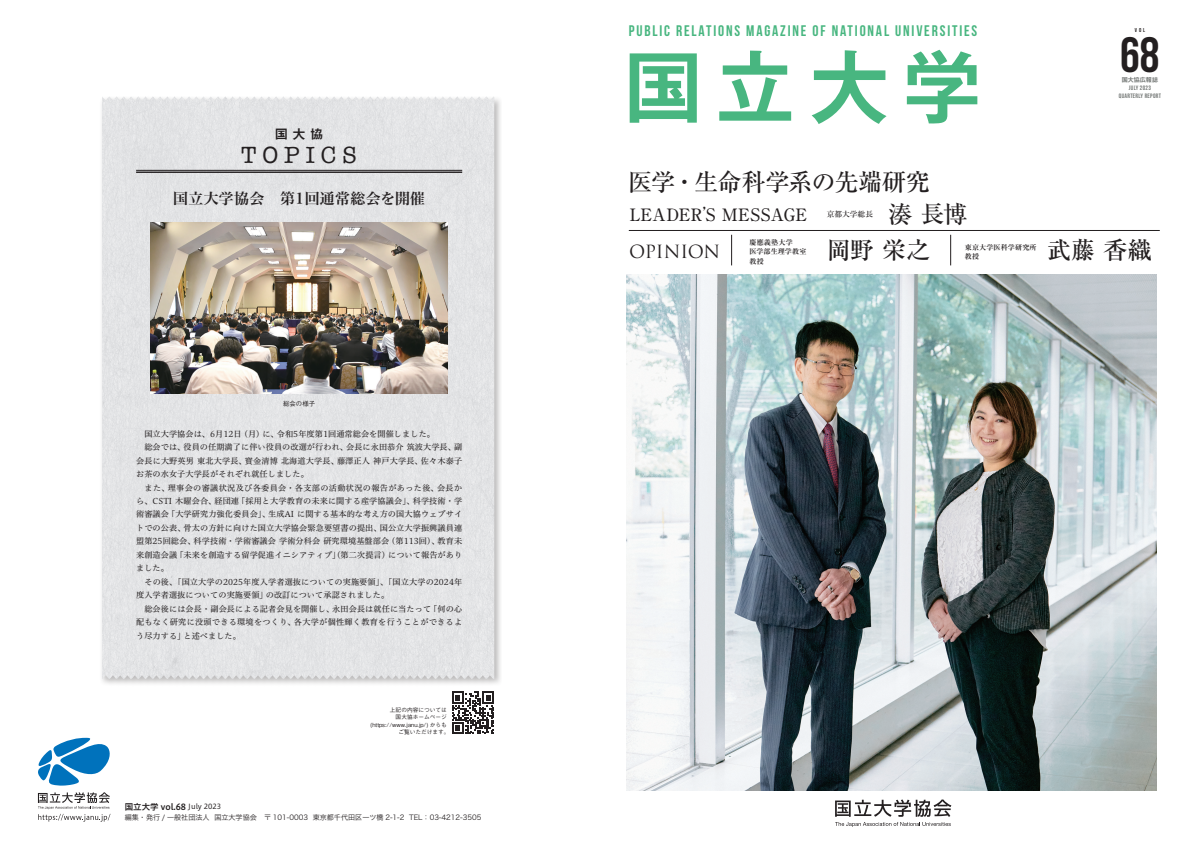
<style>
.page{position:relative;width:1191px;height:842px;background:#fff}
.page>*{position:absolute;margin:0;border:0;box-sizing:border-box;transform-origin:0 0}
.t1{font:700 78.7px "Gothic MB101 Pr 6 N De";color:#48b680}
.t2{font:49.6px "Bebas Neue";color:#231f20}
.t3{font:500 24.1px/32.2px "Ryumin Pro";letter-spacing:-.02em;color:#231f20}
.t4{font:24.1px "American Typewriter";color:#231f20}
.t5{font:17.7px "Trajan Pro";letter-spacing:-.02em;color:#231f20}
.t6{font:500 17px "Ryumin Pro";letter-spacing:.01em;color:#231f20}
.t7{font:15.3px "Bebas Neue";letter-spacing:.12em;color:#48b680}
.t8{font:14.9px "Hira Min Pro W6";letter-spacing:.025em;color:#231f20}
.t9{font:13.2px "Midashi Go Pro MB31";color:#231f20}
.t10{font:8.5px "Hiragino UD Sans Std W6";color:#231f20}
.t11{font:8.1px/13.5px "Hiragino UD Serif Std W4";letter-spacing:.015em;color:#231f20}
.t12{font:500 7.8px "Ryumin Pro";letter-spacing:-.005em;color:#231f20}
.t13{font:7.1px "Hira Kaku Pro W3";color:#231f20}
.t14{font:700 7.1px/9.2px "Ryumin Pro";letter-spacing:.02em;color:#231f20}
.t15{font:6.4px/7.8px "Bebas Neue";letter-spacing:.05em;color:#727674;text-align:center}
.t16{font:500 6.4px "Gothic BBB Pro";letter-spacing:.01em;color:#231f20}
.t17{font:700 6px "Gothic MB101 Pr 6 N De";color:#727674}
.t18{font:500 5.7px "Gothic BBB Pro";color:#231f20}
.t19{font:5.7px "Bebas Neue";color:#231f20}
.s1{font-family:"Hiragino UD Sans Std W4";font-size:7.1px}
</style>
<div class="page">
<img style="left:626px;top:275px;width:531px;height:516px">
<svg style="left:835px;top:799px;width:116px;height:28px"></svg>
<hr style="left:629px;top:230px;width:530px;height:1px;background:#231f20">
<hr style="left:731px;top:235px;width:1px;height:30px;background:#231f20">
<hr style="left:950px;top:235px;width:1px;height:30px;background:#231f20">
<div style="left:99px;top:94px;width:403px;height:593px;background:#231f20;opacity:.3"></div>
<div style="left:102px;top:96px;width:392px;height:583px;background:#e3e4e5"></div>
<svg style="left:38px;top:792px;width:72px;height:30px"></svg>
<svg style="left:38px;top:737px;width:72px;height:49px"></svg>
<svg style="left:452px;top:692px;width:42px;height:42px"></svg>
<hr style="left:136px;top:170px;width:326px;height:1px;background:#231f20">
<hr style="left:136px;top:171px;width:326px;height:2px;background:#231f20">
<img style="left:151px;top:223px;width:297px;height:170px">
<h3 class="t9" style="left:275px;top:124px;width:50px">国 大 協</h3>
<h3 class="t4" style="left:241px;top:136px;width:118px">T O P I C S</h3>
<h3 class="t8" style="left:173px;top:185px;width:253px">国立大学協会　第1回通常総会を開催</h3>
<p class="t16" style="left:283px;top:398px;width:34px">総会の様子</p>
<p class="t11" style="left:136px;top:426px;width:328px">　国立大学協会は、6月12日（月）に、令和5年度第1回通常総会を開催しました。<br>　総会では、役員の任期満了に伴い役員の改選が行われ、会長に永田恭介 筑波大学長、副会長に大野英男 東北大学長、寳金清博 北海道大学長、藤澤正人 神戸大学長、佐々木泰子お茶の水女子大学長がそれぞれ就任しました。<br>　また、理事会の審議状況及び各委員会・各支部の活動状況の報告があった後、会長から、CSTI 木曜会合、経団連「採用と大学教育の未来に関する産学協議会」、科学技術・学術審議会「大学研究力強化委員会」、生成AI に関する基本的な考え方の国大協ウェブサイトでの公表、骨太の方針に向けた国立大学協会緊急要望書の提出、国公立大学振興議員連盟第25回総会、科学技術・学術審議会 学術分科会 研究環境基盤部会（第113回）、教育未来創造会議「未来を創造する留学促進イニシアティブ」（第二次提言）について報告がありました。<br>　その後、「国立大学の2025年度入学者選抜についての実施要領」、「国立大学の2024年度入学者選抜についての実施要領」の改訂について承認されました。<br>　総会後には会長・副会長による記者会見を開催し、永田会長は就任に当たって「何の心配もなく研究に没頭できる環境をつくり、各大学が個性輝く教育を行うことができるよう尽力する」と述べました。</p>
<p class="t10" style="left:125px;top:800px;width:98px">国立大学 vol.68 <span class="s1">July 2023</span></p>
<p class="t18" style="left:390px;top:706px;width:58px">上記の内容については</p>
<p class="t18" style="left:396px;top:713px;width:53px">国大協ホームページ</p>
<p class="t18" style="left:370px;top:720px;width:78px">(https://www.janu.jp/) からも</p>
<p class="t18" style="left:398px;top:727px;width:53px">ご覧いただけます。</p>
<p class="t13" style="left:125px;top:811px;width:358px">編集・発行 / 一般社団法人 国立大学協会　〒 101-0003 東京都千代田区一ツ橋 2-1-2 TEL：03-4212-3505</p>
<h3 class="t7" style="left:629px;top:22px;width:350px">PUBLIC RELATIONS MAGAZINE OF NATIONAL UNIVERSITIES</h3>
<h1 class="t1" style="left:624px;top:22px;width:359px">国立大学</h1>
<p class="t19" style="left:1135px;top:27px;width:11px">V O L</p>
<h2 class="t2" style="left:1120px;top:27px;width:41px">68</h2>
<p class="t17" style="left:1121px;top:75px;width:38px">国大協広報誌</p>
<p class="t15" style="left:1118px;top:84px;width:44px">JULY 2023<br>QUARTERLY REPORT</p>
<h3 class="t3" style="left:888px;top:164px;width:81px;text-indent:-260px">医学・生命科学系の先端研究<br>湊 長博</h3>
<h3 class="t6" style="left:629px;top:201px;width:179px">LEADER’S MESSAGE</h3>
<p class="t12" style="left:826px;top:208px;width:48px">京都大学総長</p>
<h3 class="t3" style="left:826px;top:232px;width:105px">岡野 栄之</h3>
<h3 class="t5" style="left:629px;top:241px;width:93px">OPINION</h3>
<p class="t14" style="left:749px;top:237px;width:66px">慶應義塾大学　<br>医学部生理学教室　教授</p>
<p class="t14" style="left:964px;top:242px;width:73px">東京大学医科学研究所</p>
<p class="t14" style="left:964px;top:251px;width:16px">教授</p>
<h3 class="t3" style="left:1047px;top:232px;width:106px">武藤 香織</h3>
</div>
